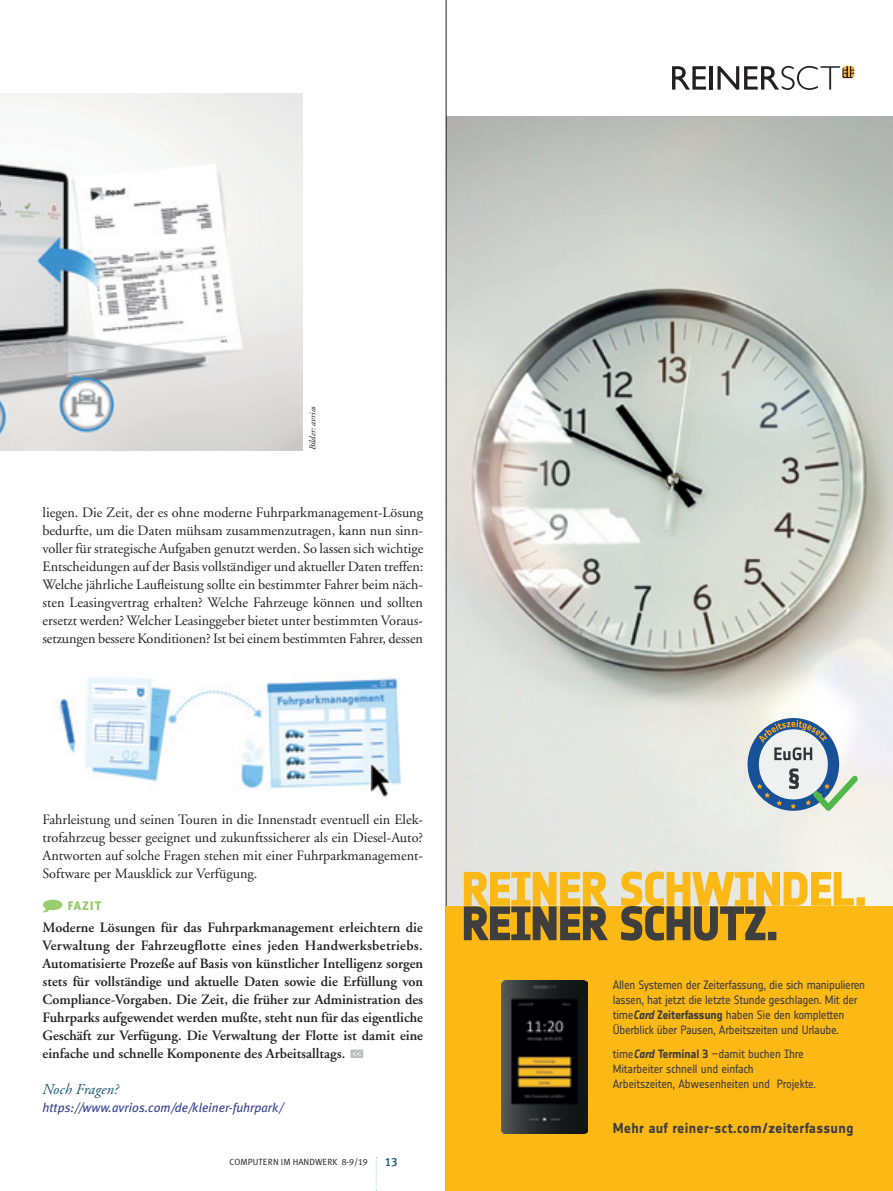
<style>
.page{position:relative;width:893px;height:1191px;background:#fff}
.page>*{position:absolute;margin:0;border:0;box-sizing:border-box;transform-origin:0 0}
.t1{font:700 45px/34.5px "Notes";color:#fcb814}
._2_Autor_nach_Einlei{font:italic 15px "Adobe Garamond LT";letter-spacing:.01em;color:#16556c}
._3_Fließtext{font:14.25px/18px "Adobe Garamond LT";letter-spacing:-.01em;color:#231f20;text-align:justify}
._3_Fließtext-2{font:600 14.25px/18px "Adobe Garamond LT";color:#231f20;text-align:justify}
.t2{font:700 14.25px "Notes";letter-spacing:.02em;color:#3e3e3f}
._3_Fließtext-3{font:italic 12.75px "Meta Plus";color:#364194}
.t3{font:12px/15px "Notes";letter-spacing:-.025em;color:#3e3e3f}
._3_Fließtext-4{font:12px "Meta Plus Medium Caps";color:#16556c}
.t4{font:11.85px/15px "Notes Regular Tf";letter-spacing:-.015em;color:#3e3e3f}
._2_Einleitung_10_pt{font:9px "Meta Plus Normal Caps";color:#231f20}
._3_Bildlegende{font:italic 9px "Adobe Garamond LT";color:#231f20}
.s1{color:#3e3e3f}
.s2{font-weight:700;font-style:italic}
.s3{font-weight:700}
.s4{font-family:"Notes Bold Italic Tf"}
.s5{font-family:"Notes Bold Tf"}
.s6{font-family:"Notes"}
</style>
<div class="page">
<svg style="left:376px;top:1157px;width:1px;height:34px"></svg>
<svg style="left:68px;top:901px;width:33px;height:9px"></svg>
<svg style="left:43px;top:899px;width:19px;height:13px"></svg>
<hr style="left:446px;top:0;width:1px;height:1191px;background:#231f20">
<div style="left:350px;top:1049px;width:13px;height:9px;background:#bcbdc0;border-radius:2px"></div>
<svg style="left:352px;top:1051px;width:9px;height:5px"></svg>
<img style="left:446px;top:117px;width:447px;height:789px">
<div style="left:446px;top:906px;width:447px;height:285px;background:#fcb814"></div>
<div style="left:753px;top:723px;width:80px;height:82px;background:#eef1f0;border-radius:50%"></div>
<div style="left:747px;top:718px;width:92px;height:92px;border:11px solid #185198;border-radius:50%"></div>
<svg style="left:790px;top:803px;width:6px;height:5px"></svg>
<svg style="left:757px;top:783px;width:13px;height:15px"></svg>
<svg style="left:776px;top:800px;width:6px;height:5px"></svg>
<svg style="left:789px;top:768px;width:10px;height:21px"></svg>
<svg style="left:759px;top:720px;width:68px;height:40px"></svg>
<svg style="left:805px;top:775px;width:53px;height:36px"></svg>
<div style="left:856px;top:897px;width:9px;height:8px;border:2px solid #fcb814"></div>
<svg style="left:463px;top:871px;width:146px;height:70px"></svg>
<svg style="left:620px;top:870px;width:235px;height:71px"></svg>
<div style="left:768px;top:932px;width:8px;height:8px;border:2px solid #3e3e3f"></div>
<img style="left:501px;top:980px;width:86px;height:153px">
<svg style="left:672px;top:66px;width:34px;height:24px"></svg>
<hr style="left:709px;top:66px;width:4px;height:24px;background:#231f20">
<svg style="left:717px;top:66px;width:137px;height:24px"></svg>
<img style="left:0;top:94px;width:303px;height:356px">
<img style="left:55px;top:676px;width:347px;height:121px">
<p class="_3_Bildlegende" style="left:307px;top:450px;width:46px;rotate:-90deg">Bilder: avrios</p>
<p class="_3_Fließtext" style="left:43px;top:504px;width:382px">liegen. Die Zeit, der es ohne moderne Fuhrparkmanagement-Lösung bedurfte, um die Daten mühsam zusammenzutragen, kann nun sinn&shy;voller für strategische Aufgaben genutzt werden. So lassen sich wichtige Entscheidungen auf der Basis vollständiger und aktueller Daten treffen:<br>Welche jährliche Laufleistung sollte ein bestimmter Fahrer beim näch&shy;sten Leasingvertrag erhalten? Welche Fahrzeuge können und sollten ersetzt werden? Welcher Leasinggeber bietet unter bestimmten Voraus&shy;setzungen bessere Konditionen? Ist bei einem bestimmten Fahrer, dessen</p>
<p class="_3_Fließtext" style="left:43px;top:810px;width:382px">Fahrleistung und seinen Touren in die Innenstadt eventuell ein Elek&shy;trofahrzeug besser geeignet und zukunftssicherer als ein Diesel-Auto?<br>Antworten auf solche Fragen stehen mit einer Fuhrparkmanagement-Software per Mausklick zur Verfügung.</p>
<p class="_3_Fließtext-2" style="left:43px;top:918px;width:382px">Moderne Lösungen für das Fuhrparkmanagement erleichtern die Verwaltung der Fahrzeugflotte eines jeden Handwerksbetriebs.<br>Automatisierte Prozeße auf Basis von künstlicher Intelligenz sorgen stets für vollständige und aktuelle Daten sowie die Erfüllung von Compliance-Vorgaben. Die Zeit, die früher zur Administration des Fuhrparks aufgewendet werden mußte, steht nun für das eigentliche Geschäft zur Verfügung. Die Verwaltung der Flotte ist damit eine einfache und schnelle Komponente des Arbeitsalltags.</p>
<p class="_2_Autor_nach_Einlei" style="left:43px;top:1080px;width:78px">Noch Fragen?</p>
<p class="_3_Fließtext-3" style="left:43px;top:1099px;width:242px">https://www.avrios.com/de/kleiner-fuhrpark/</p>
<p class="_2_Einleitung_10_pt" style="left:230px;top:1157px;width:140px">COMPUTERN IM HANDWERK 8-9/19</p>
<p class="_3_Fließtext-4" style="left:385px;top:1154px;width:14px">13</p>
<p class="t1" style="left:462px;top:871px;width:406px">REINER SCHWINDEL.<br><span class="s1">REINER SCHUTZ.</span></p>
<p class="t3" style="left:613px;top:977px;width:254px">Allen Systemen der Zeiterfassung, die sich manipulieren lassen, hat jetzt die letzte Stunde geschlagen. Mit der time<span class="s2">Card</span> <span class="s3">Zeiterfassung</span> haben Sie den kompletten Überblick über Pausen, Arbeitszeiten und Urlaube.</p>
<p class="t4" style="left:613px;top:1046px;width:205px">time<span class="s4">Card</span> <span class="s5">Terminal 3</span> <span class="s6">–</span>damit buchen Ihre<br>Mitarbeiter schnell und einfach<br>Arbeitszeiten, Abwesenheiten und Projekte.</p>
<p class="t2" style="left:613px;top:1120px;width:242px">Mehr auf reiner-sct.com/zeiterfassung</p>
</div>
